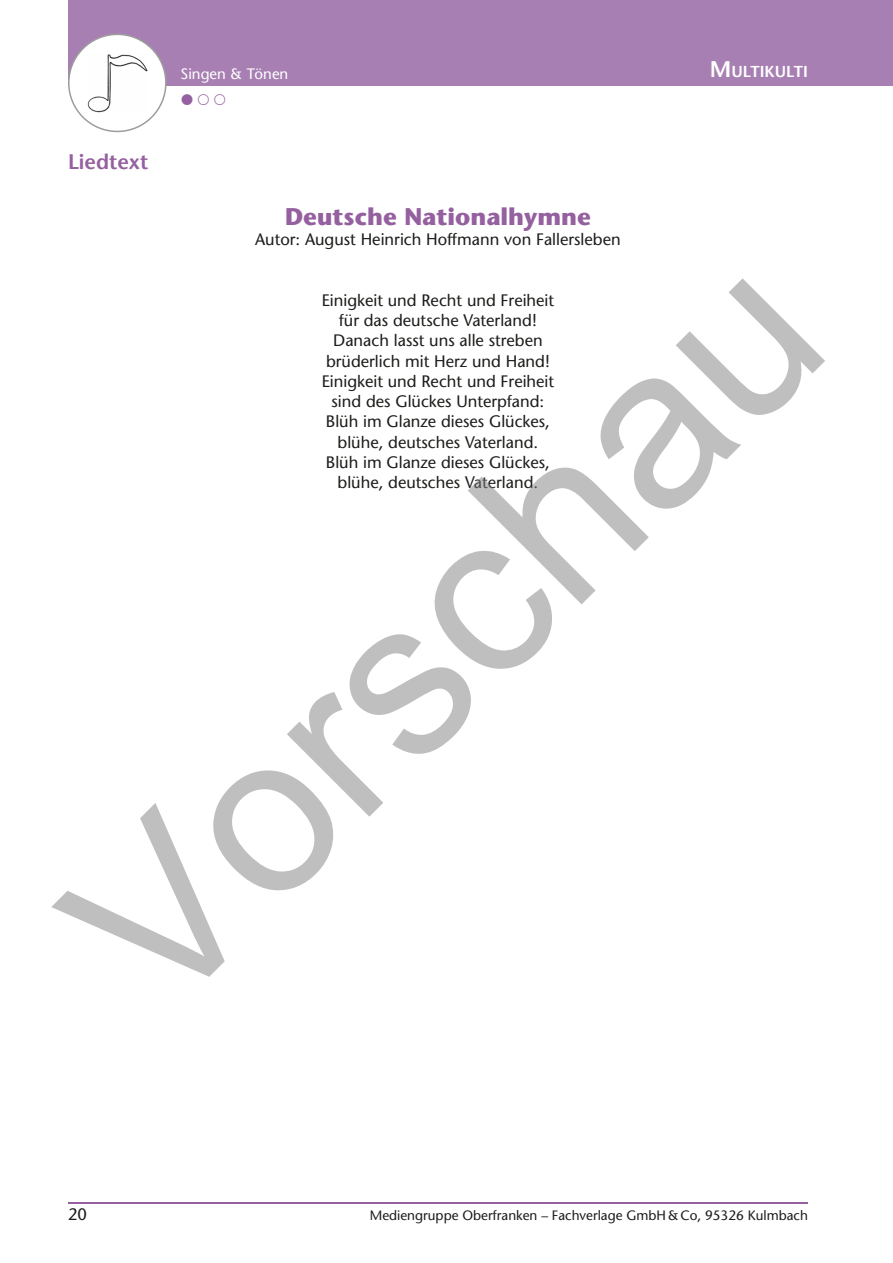
<style>
.page{position:relative;width:893px;height:1263px;background:#fff}
.page>*{position:absolute;margin:0;border:0;box-sizing:border-box;transform-origin:0 0}
.t1{font:225px "Arial";color:rgb(128 128 128/.5)}
.t2{font:700 24px "Stone Sans Std";color:#95609f}
.t3{font:600 21px "Stone Sans Std";color:#95609f}
.t4{font:500 16.5px/20.2px "Stone Sans Std";color:#1d1d1b;text-align:center}
.t5{font:600 15.75px "Stone Sans Std";color:#fff}
.t6{font:500 15px "Stone Sans Std";color:#fff}
.t7{font:500 13.5px "Stone Sans Std";color:#1d1d1b}
.s1{font-size:22.5px}
</style>
<div class="page">
<div style="left:68px;top:0;width:825px;height:86px;background:#a87fb3"></div>
<hr style="left:68px;top:1203px;width:740px;height:1px;background:#95609f">
<svg style="left:68px;top:34px;width:99px;height:98px"></svg>
<p class="t3" style="left:68px;top:149px;width:82px">Liedtext</p>
<p class="t6" style="left:181px;top:65px;width:109px">Singen &amp; Tönen</p>
<p class="t5" style="left:710px;top:62px;width:99px"><span class="s1">M</span>ULTIKULTI</p>
<h2 class="t2" style="left:285px;top:202px;width:307px">Deutsche Nationalhymne</h2>
<p class="t4" style="left:255px;top:229px;width:367px">Autor: August Heinrich Hoffmann von Fallersleben</p>
<h1 class="t1" style="left:4px;top:861px;width:952px;rotate:-45deg">Vorschau</h1>
<p class="t4" style="left:322px;top:290px;width:234px">Einigkeit und Recht und Freiheit für das deutsche Vaterland!<br>Danach lasst uns alle streben brüderlich mit Herz und Hand!<br>Einigkeit und Recht und Freiheit sind des Glückes Unterpfand:<br>Blüh im Glanze dieses Glückes, blühe, deutsches Vaterland.<br>Blüh im Glanze dieses Glückes, blühe, deutsches Vaterland.</p>
<p class="t4" style="left:68px;top:1204px;width:20px">20</p>
<p class="t7" style="left:370px;top:1207px;width:440px">Mediengruppe Oberfranken – Fachverlage GmbH &amp; Co, 95326 Kulmbach</p>
</div>
